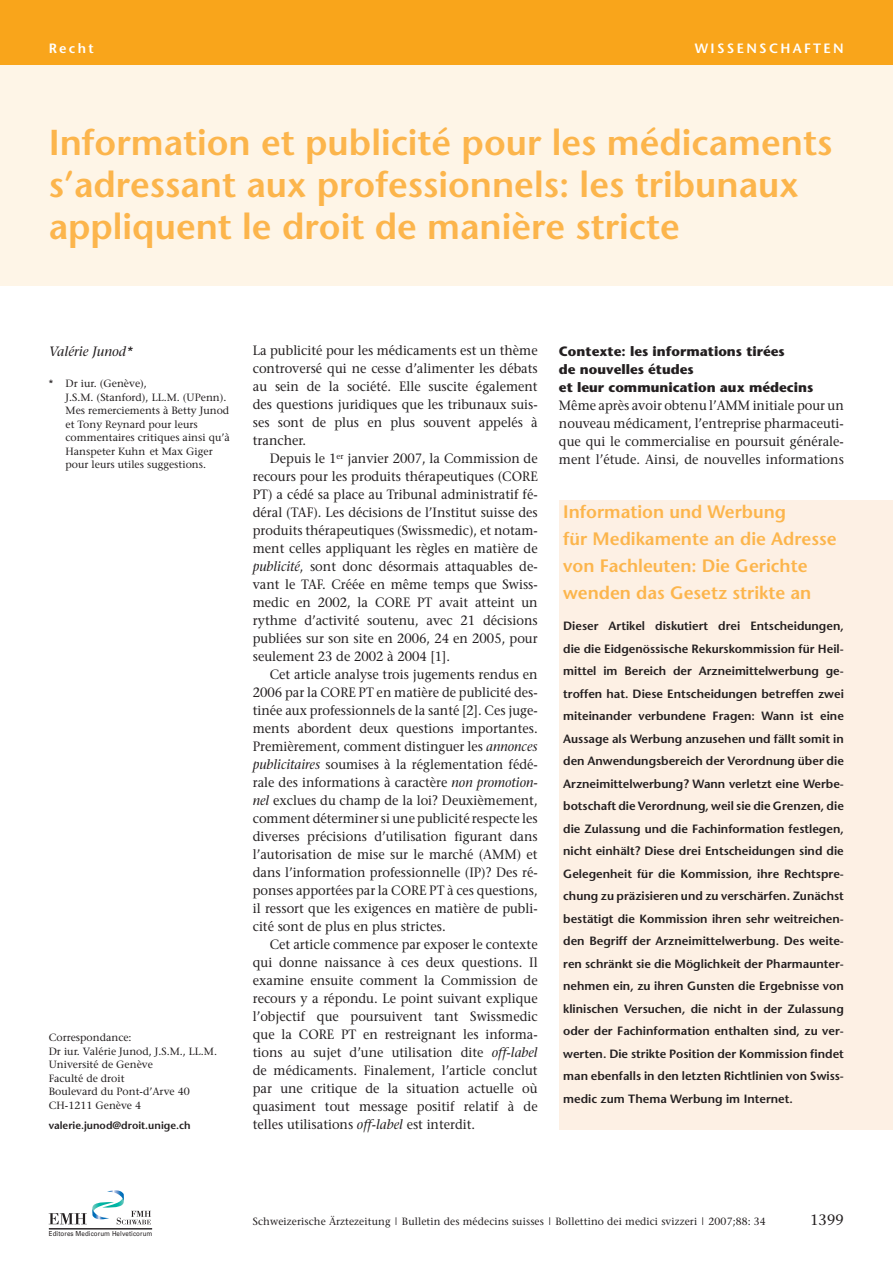
<style>
.page{position:relative;width:893px;height:1263px;background:#fff}
.page>*{position:absolute;margin:0;border:0;box-sizing:border-box;transform-origin:0 0}
.t1{font:600 36px/42px "Stone Sans";color:#fcb54c}
.t2{font:600 18px/27px "Stone Sans";color:#fcb54c}
.t3{font:15px "Stone Serif";color:#231f20}
.t4{font:13.5px/18px "Stone Serif";color:#231f20;text-align:justify;scale:.95 1}
.t5{font:700 13.5px/18px "Stone Sans";color:#231f20}
.t6{font:600 13.5px "Stone Sans";letter-spacing:.17em;color:#fff}
.t7{font:italic 13.5px "Stone Serif";color:#231f20}
.t8{font:600 12px/22.5px "Stone Sans";color:#231f20;text-align:justify}
.t9{font:10.5px/13.5px "Stone Serif";color:#231f20}
.t10{font:600 10.5px "Stone Sans";color:#231f20}
.t11{font:6.9px "Univers";letter-spacing:.015em;color:#231f20;scale:.9 1}
.s1{font-style:italic}
</style>
<div class="page">
<div style="left:0;top:60px;width:893px;height:226px;background:#fef5e7"></div>
<div style="left:0;top:0;width:893px;height:64px;background:#f9a51b"></div>
<svg style="left:49px;top:1190px;width:102px;height:34px"></svg>
<hr style="left:49px;top:1228px;width:103px;height:1px;background:#231f20">
<div style="left:559px;top:500px;width:334px;height:630px;background:#fdf0e4"></div>
<p class="t6" style="left:49px;top:42px;width:46px">Recht</p>
<p class="t6" style="left:695px;top:42px;width:150px">WISSENSCHAFTEN</p>
<h1 class="t1" style="left:49px;top:125px;width:785px">Information et publicité pour les médicaments s’adressant aux professionnels: les tribunaux appliquent le droit de manière stricte</h1>
<p class="t7" style="left:49px;top:345px;width:86px">Valérie Junod*</p>
<p class="t9" style="left:66px;top:378px;width:166px;text-indent:-17px">* Dr iur. (Genève),<br>J.S.M. (Stanford), LL.M. (UPenn).<br>Mes remerciements à Betty Junod et Tony Reynard pour leurs commentaires critiques ainsi qu’à<br>Hanspeter Kuhn et Max Giger pour leurs utiles suggestions.</p>
<p class="t9" style="left:49px;top:1032px;width:170px">Correspondance:<br>Dr iur. Valérie Junod, J.S.M., LL.M.<br>Université de Genève<br>Faculté de droit<br>Boulevard du Pont-d’Arve 40<br>CH-1211 Genève 4</p>
<p class="t10" style="left:49px;top:1121px;width:143px">valerie.junod@droit.unige.ch</p>
<p class="t4" style="left:253px;top:343px;width:301px">La publicité pour les médicaments est un thème controversé qui ne cesse d’alimenter les débats au sein de la société. Elle suscite également des questions juridiques que les tribunaux suis&shy;ses sont de plus en plus souvent appelés à trancher.</p>
<p class="t4" style="left:253px;top:451px;width:301px;text-indent:17px">Depuis le 1<sup>er</sup> janvier 2007, la Commission de recours pour les produits thérapeutiques (CORE PT) a cédé sa place au Tribunal administratif fé&shy;déral (TAF). Les décisions de l’Institut suisse des produits thérapeutiques (Swissmedic), et notam&shy;ment celles appliquant les règles en matière de <span class="s1">publicité</span>, sont donc désormais attaquables de&shy;vant le TAF. Créée en même temps que Swiss&shy;medic en 2002, la CORE PT avait atteint un rythme d’activité soutenu, avec 21 décisions publiées sur son site en 2006, 24 en 2005, pour seulement 23 de 2002 à 2004 [1].</p>
<p class="t4" style="left:253px;top:666px;width:301px;text-indent:17px">Cet article analyse trois jugements rendus en 2006 par la CORE PT en matière de publicité des&shy;tinée aux professionnels de la santé [2]. Ces juge&shy;ments abordent deux questions importantes.<br>Premièrement, comment distinguer les <span class="s1">annonces publicitaires</span> soumises à la réglementation fédé&shy;rale des informations à caractère <span class="s1">non promotion&shy;nel</span> exclues du champ de la loi? Deuxièmement, comment déterminer si une publicité respecte les diverses précisions d’utilisation figurant dans l’autorisation de mise sur le marché (AMM) et dans l’information professionnelle (IP)? Des ré&shy;ponses apportées par la CORE PT à ces questions, il ressort que les exigences en matière de publi&shy;cité sont de plus en plus strictes.</p>
<p class="t4" style="left:253px;top:936px;width:301px;text-indent:17px">Cet article commence par exposer le contexte qui donne naissance à ces deux questions. Il examine ensuite comment la Commission de recours y a répondu. Le point suivant explique l’objectif que poursuivent tant Swissmedic que la CORE PT en restreignant les informa&shy;tions au sujet d’une utilisation dite <span class="s1">off-label </span>de médicaments. Finalement, l’article conclut par une critique de la situation actuelle où quasiment tout message positif relatif à de telles utilisations <span class="s1">off-label</span> est interdit.</p>
<p class="t5" style="left:559px;top:344px;width:256px">Contexte: les informations tirées<br>de nouvelles études<br>et leur communication aux médecins</p>
<p class="t4" style="left:559px;top:398px;width:301px">Même après avoir obtenu l’AMM initiale pour un nouveau médicament, l’entreprise pharmaceuti&shy;que qui le commercialise en poursuit générale&shy;ment l’étude. Ainsi, de nouvelles informations</p>
<h2 class="t2" style="left:563px;top:500px;width:275px">Information und Werbung<br>für Medikamente an die Adresse von Fachleuten: Die Gerichte wenden das Gesetz strikte an</h2>
<p class="t8" style="left:563px;top:616px;width:282px">Dieser Artikel diskutiert drei Entscheidungen, die die Eidgenössische Rekurskommission für Heil&shy;mittel im Bereich der Arzneimittelwerbung ge&shy;troffen hat. Diese Entscheidungen betreffen zwei miteinander verbundene Fragen: Wann ist eine Aussage als Werbung anzusehen und fällt somit in den Anwendungsbereich der Verordnung über die Arzneimittelwerbung? Wann verletzt eine Werbe&shy;botschaft die Verordnung, weil sie die Grenzen, die die Zulassung und die Fachinformation festlegen, nicht einhält? Diese drei Entscheidungen sind die Gelegenheit für die Kommission, ihre Rechtspre&shy;chung zu präzisieren und zu verschärfen. Zunächst bestätigt die Kommission ihren sehr weitreichen&shy;den Begriff der Arzneimittelwerbung. Des weite&shy;ren schränkt sie die Möglichkeit der Pharmaunter&shy;nehmen ein, zu ihren Gunsten die Ergebnisse von klinischen Versuchen, die nicht in der Zulassung oder der Fachinformation enthalten sind, zu ver&shy;werten. Die strikte Position der Kommission findet man ebenfalls in den letzten Richtlinien von Swiss&shy;medic zum Thema Werbung im Internet.</p>
<p class="t11" style="left:49px;top:1229px;width:117px">Editores Medicorum Helveticorum</p>
<p class="t9" style="left:253px;top:1215px;width:515px">Schweizerische Ärztezeitung | Bulletin des médecins suisses | Bollettino dei medici svizzeri | 2007;88: 34</p>
<p class="t3" style="left:810px;top:1213px;width:35px">1399</p>
</div>
